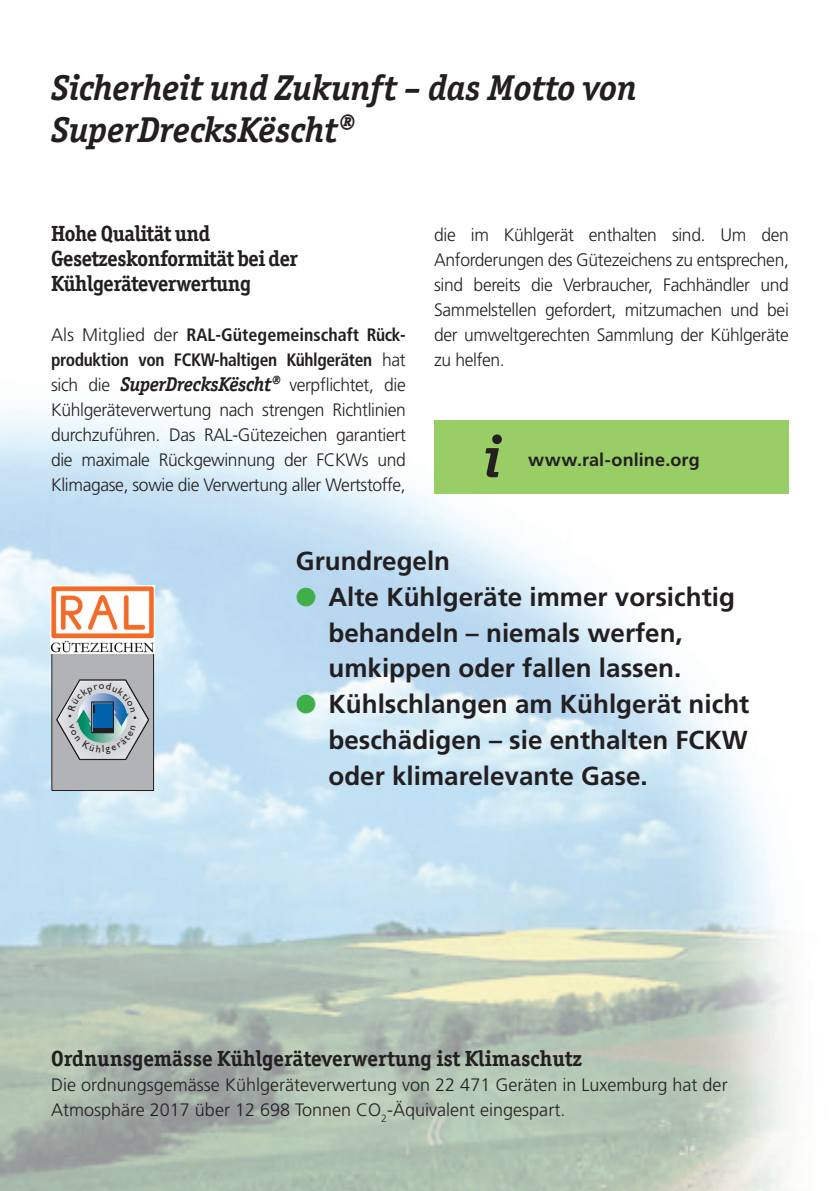
<style>
.page{position:relative;width:840px;height:1191px;background:#fff}
.page>*{position:absolute;margin:0;border:0;box-sizing:border-box;transform-origin:0 0}
.t1{font:italic 700 36px "Officina Ser ITC Std";color:#231f20}
.Copy{font:700 26px/35.8px "Frutiger LT Std";color:#231f20}
.Subhead{font:700 22px "Officina Ser ITC Std";letter-spacing:-.01em;color:#231f20}
.Copy-2{font:300 18px/25px "Frutiger LT Std";color:#231f20;text-align:justify}
.Copy_eingerückt{font:700 18px "Frutiger LT Std";letter-spacing:.01em;color:#231f20}
.s1{font-weight:700;font-stretch:condensed}
.s2{font-family:"Officina Ser ITC Std";font-weight:700;font-style:italic;font-size:20px}
.s3{color:#40ae49}
</style>
<div class="page">
<img style="left:0;top:411px;width:792px;height:780px">
<div style="left:52px;top:653px;width:101px;height:137px;background:#b2b3b7"></div>
<div style="left:51px;top:653px;width:103px;height:138px;border:1px solid #231f20"></div>
<img style="left:50px;top:585px;width:104px;height:68px">
<div style="left:434px;top:420px;width:354px;height:73px;background:#99cd65"></div>
<svg style="left:485px;top:434px;width:16px;height:43px"></svg>
<svg style="left:56px;top:679px;width:93px;height:81px"></svg>
<p class="t1" style="left:51px;top:66px;width:586px">Sicherheit und Zukunft – das Motto von</p>
<p class="t1" style="left:51px;top:108px;width:303px">SuperDrecksKëscht®</p>
<p class="Subhead" style="left:51px;top:219px;width:161px">Hohe Qualität und</p>
<p class="Subhead" style="left:51px;top:244px;width:248px">Gesetzeskonformität bei der</p>
<p class="Subhead" style="left:51px;top:269px;width:201px">Kühlgeräteverwertung</p>
<p class="Copy-2" style="left:51px;top:322px;width:356px">Als Mitglied der <span class="s1">RAL-Gütegemeinschaft Rück&shy;produktion von FCKW-haltigen Kühlgeräten</span> hat sich die <span class="s2">SuperDrecksKëscht®</span> verpflichtet, die Kühlgeräteverwertung nach strengen Richtlinien durchzuführen. Das RAL-Gütezeichen garantiert die maximale Rückgewinnung der FCKWs und Klimagase, sowie die Verwertung aller Wertstoffe,</p>
<p class="Copy-2" style="left:434px;top:222px;width:356px">die im Kühlgerät enthalten sind. Um den Anforderungen des Gütezeichens zu entsprechen, sind bereits die Verbraucher, Fachhändler und Sammelstellen gefordert, mitzumachen und bei der umweltgerechten Sammlung der Kühlgeräte zu helfen.</p>
<p class="Copy_eingerückt" style="left:527px;top:449px;width:173px">www.ral-online.org</p>
<p class="Copy" style="left:296px;top:543px;width:156px">Grundregeln</p>
<p class="Copy" style="left:296px;top:579px;width:440px"><span class="s3">●</span> Alte Kühlgeräte immer vorsichtig</p>
<p class="Copy" style="left:328px;top:614px;width:355px">behandeln – niemals werfen,</p>
<p class="Copy" style="left:328px;top:650px;width:354px">umkippen oder fallen lassen.</p>
<p class="Copy" style="left:296px;top:686px;width:454px"><span class="s3">●</span> Kühlschlangen am Kühlgerät nicht</p>
<p class="Copy" style="left:328px;top:722px;width:420px">beschädigen – sie enthalten FCKW oder klimarelevante Gase.</p>
<p class="Subhead" style="left:51px;top:1044px;width:532px">Ordnunsgemässe Kühlgeräteverwertung ist Klimaschutz</p>
<p class="Copy-2" style="left:51px;top:1072px;width:677px">Die ordnungsgemässe Kühlgeräteverwertung von 22 471 Geräten in Luxemburg hat der<br>Atmosphäre 2017 über 12 698 Tonnen CO<sub>2</sub>-Äquivalent eingespart.</p>
</div>
